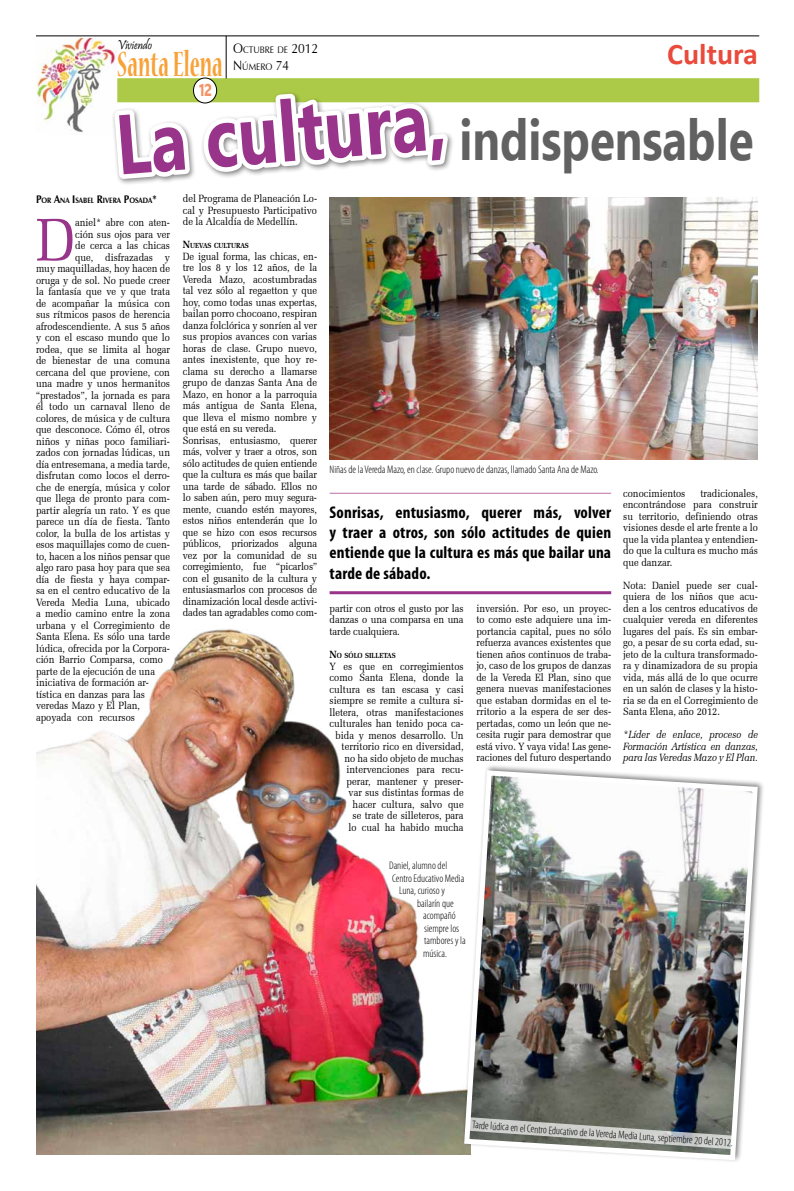
<style>
.page{position:relative;width:794px;height:1191px;background:#fff}
.page>*{position:absolute;margin:0;border:0;box-sizing:border-box;transform-origin:0 0}
.t1{font:700 84.4px "Ebrima";color:#983489;scale:.8 1}
.t2{font:60.7px "Zapf Elliptical 711 BT";color:#983489;scale:.9 1}
.t3{font:700 57.2px "Ebrima";color:#616161;scale:.8 1}
.t4{font:700 condensed 39px "Nueva Std";color:#f8a138;scale:.67 1}
.t5{font:700 30px "Calibri";color:#e94a3c}
.t6{font:26.2px "Lily UPC Bold";color:#f69263;scale:.57 1}
.t7{font:700 condensed 17px/20.4px "Myriad Pro";letter-spacing:.01em;color:#000;text-align:justify}
.t8{font:13.5px "Pristina";color:#000;scale:.9 1}
.t9{font:300 condensed 11px "Myriad Pro";color:#000}
.t10{font:10.5px/11.5px "Zapf Elliptical 711 BT";color:#000;text-align:justify;scale:.9 1}
.t11{font:italic 10.5px/11.5px "Zapf Elliptical 711 BT";color:#000;text-align:justify;scale:.9 1}
.t12{font:9.4px/16.2px "Zapf Humanist 601 BT";color:#000;scale:.9 1}
.t13{font:700 7.7px "Zapf Humanist 601 BT";color:#000;scale:.9 1}
.t14{font:700 7.3px "Zapf Elliptical 711 BT";color:#000;scale:.9 1}
.s1{font-size:13.5px}
.s2{font-size:11px}
.s3{font-size:10.5px}
</style>
<div class="page">
<img style="left:36px;top:38px;width:80px;height:95px">
<div style="left:117px;top:78px;width:642px;height:24px;background:#acca47"></div>
<hr style="left:36px;top:36px;width:723px;height:1px;background:#000">
<hr style="left:226px;top:36px;width:1px;height:42px;background:#000">
<div style="left:193px;top:78px;width:24px;height:25px;background:#fff;border-radius:50%"></div>
<div style="left:193px;top:78px;width:24px;height:25px;border:1px solid #000;border-radius:50%"></div>
<div style="left:111px;top:90px;width:344px;height:96px;background:#fff"></div>
<svg style="left:109px;top:88px;width:345px;height:96px"></svg>
<img style="left:329px;top:197px;width:429px;height:262px">
<img style="left:36px;top:629px;width:425px;height:526px">
<img style="left:461px;top:767px;width:299px;height:394px">
<hr style="left:329px;top:591px;width:282px;height:3px;background:#983489">
<hr style="left:329px;top:493px;width:282px;height:1px;background:#bc70a9">
<svg style="left:468px;top:1117px;width:266px;height:32px"></svg>
<p class="t8" style="left:117px;top:38px;width:40px">Viviendo</p>
<h3 class="t4" style="left:117px;top:46px;width:159px">Santa Elena</h3>
<h3 class="t6" style="left:198px;top:73px;width:25px">12</h3>
<p class="t12" style="left:233px;top:42px;width:96px"><span class="s1">O</span>CTUBRE DE <span class="s1">2012<br>N</span>ÚMERO <span class="s1">74</span></p>
<h1 class="t1" style="left:110px;top:84px;width:415px;rotate:-5deg">La cultura,</h1>
<h3 class="t5" style="left:667px;top:35px;width:92px">Cultura</h3>
<h3 class="t3" style="left:459px;top:97px;width:369px">indispensable</h3>
<p class="t13" style="left:36px;top:195px;width:136px"><span class="s2">P</span>OR <span class="s2">A</span>NA <span class="s2">I</span> SABEL <span class="s2">R</span>IVERA <span class="s2">P</span>OSADA<span class="s2">*</span></p>
<h2 class="t2" style="left:36px;top:204px;width:45px">D</h2>
<p class="t10" style="left:75px;top:217px;width:107px">aniel* abre con aten-</p>
<p class="t10" style="left:75px;top:228px;width:107px">ción sus ojos para ver</p>
<p class="t10" style="left:75px;top:240px;width:107px">de cerca a las chicas</p>
<p class="t10" style="left:75px;top:251px;width:107px">que, disfrazadas y</p>
<p class="t10" style="left:36px;top:263px;width:150px">muy maquilladas, hoy hacen de</p>
<p class="t10" style="left:36px;top:274px;width:150px">oruga y de sol. No puede creer</p>
<p class="t10" style="left:36px;top:286px;width:150px">la fantasía que ve y que trata</p>
<p class="t10" style="left:36px;top:297px;width:150px">de acompañar la música con</p>
<p class="t10" style="left:36px;top:309px;width:150px">sus rítmicos pasos de herencia</p>
<p class="t10" style="left:36px;top:320px;width:150px">afrodescendiente. A sus 5 años</p>
<p class="t10" style="left:36px;top:332px;width:150px">y con el escaso mundo que lo</p>
<p class="t10" style="left:36px;top:343px;width:150px">rodea, que se limita al hogar</p>
<p class="t10" style="left:36px;top:355px;width:150px">de bienestar de una comuna</p>
<p class="t10" style="left:36px;top:366px;width:150px">cercana del que proviene, con</p>
<p class="t10" style="left:36px;top:378px;width:150px">una madre y unos hermanitos</p>
<p class="t10" style="left:36px;top:389px;width:150px">“prestados”, la jornada es para</p>
<p class="t10" style="left:36px;top:401px;width:150px">él todo un carnaval lleno de</p>
<p class="t10" style="left:36px;top:412px;width:150px">colores, de música y de cultura</p>
<p class="t10" style="left:36px;top:424px;width:150px">que desconoce. Cómo él, otros</p>
<p class="t10" style="left:36px;top:435px;width:150px">niños y niñas poco familiari-</p>
<p class="t10" style="left:36px;top:447px;width:150px">zados con jornadas lúdicas, un</p>
<p class="t10" style="left:36px;top:458px;width:150px">día entresemana, a media tarde,</p>
<p class="t10" style="left:36px;top:470px;width:150px">disfrutan como locos el derro-</p>
<p class="t10" style="left:36px;top:481px;width:150px">che de energía, música y color</p>
<p class="t10" style="left:36px;top:492px;width:150px">que llega de pronto para com-</p>
<p class="t10" style="left:36px;top:504px;width:150px">partir alegría un rato. Y es que</p>
<p class="t10" style="left:36px;top:515px;width:150px">parece un día de fiesta. Tanto</p>
<p class="t10" style="left:36px;top:527px;width:150px">color, la bulla de los artistas y</p>
<p class="t10" style="left:36px;top:538px;width:150px">esos maquillajes como de cuen-</p>
<p class="t10" style="left:36px;top:550px;width:150px">to, hacen a los niños pensar que</p>
<p class="t10" style="left:36px;top:561px;width:150px">algo raro pasa hoy para que sea</p>
<p class="t10" style="left:36px;top:573px;width:150px">día de fiesta y haya compar-</p>
<p class="t10" style="left:36px;top:584px;width:150px">sa en el centro educativo de la</p>
<p class="t10" style="left:36px;top:596px;width:150px">Vereda Media Luna, ubicado</p>
<p class="t10" style="left:36px;top:607px;width:150px">a medio camino entre la zona</p>
<p class="t10" style="left:36px;top:619px;width:150px">urbana y el Corregimiento de</p>
<p class="t10" style="left:36px;top:630px;width:150px">Santa Elena. Es sólo una tarde</p>
<p class="t10" style="left:36px;top:642px;width:150px">lúdica, ofrecida por la Corpora-</p>
<p class="t10" style="left:36px;top:653px;width:143px">ción Barrio Comparsa, como</p>
<p class="t10" style="left:36px;top:665px;width:134px">parte de la ejecución de una</p>
<p class="t10" style="left:36px;top:676px;width:127px">iniciativa de formación ar-</p>
<p class="t10" style="left:36px;top:688px;width:123px">tística en danzas para las</p>
<p class="t10" style="left:36px;top:699px;width:117px">veredas Mazo y El Plan,</p>
<p class="t10" style="left:36px;top:711px;width:111px">apoyada con recursos</p>
<p class="t10" style="left:183px;top:193px;width:151px">del Programa de Planeación Lo&shy;cal y Presupuesto Participativo de la Alcaldía de Medellín.</p>
<p class="t14" style="left:183px;top:241px;width:74px"><span class="s3">N</span>UEVAS CULTURAS</p>
<p class="t10" style="left:183px;top:250px;width:151px;text-align:left">De igual forma, las chicas, en&shy;tre los 8 y los 12 años, de la<br>Vereda Mazo, acostumbradas tal vez sólo al regaetton y que hoy, como todas unas expertas, bailan porro chocoano, respiran danza folclórica y sonríen al ver sus propios avances con varias horas de clase. Grupo nuevo, antes inexistente, que hoy re&shy;clama su derecho a llamarse grupo de danzas Santa Ana de<br>Mazo, en honor a la parroquia más antigua de Santa Elena, que lleva el mismo nombre y que está en su vereda.<br>Sonrisas, entusiasmo, querer más, volver y traer a otros, son sólo actitudes de quien entiende que la cultura es más que bailar una tarde de sábado. Ellos no lo saben aún, pero muy segura&shy;mente, cuando estén mayores, estos niños entenderán que lo que se hizo con esos recursos públicos, priorizados alguna vez por la comunidad de su corregimiento, fue “picarlos” con el gusanito de la cultura y entusiasmarlos con procesos de dinamización local desde activi-</p>
<p class="t10" style="left:329px;top:602px;width:150px;text-indent:-147px">dades tan agradables como com- partir con otros el gusto por las danzas o una comparsa en una tarde cualquiera.</p>
<p class="t14" style="left:329px;top:651px;width:74px"><span class="s3">N</span>O SÓLO SILLETAS</p>
<p class="t10" style="left:329px;top:660px;width:150px;text-align:right">Y es que en corregimientos como Santa Elena, donde la cultura es tan escasa y casi siempre se remite a cultura si&shy;lletera, otras manifestaciones culturales han tenido poca ca&shy;bida y menos desarrollo. Un territorio rico en diversidad, no ha sido objeto de muchas intervenciones para recu&shy;perar, mantener y preser-<br>var sus distintas formas de hacer cultura, salvo que<br>se trate de silleteros, para<br>lo cual ha habido mucha</p>
<p class="t9" style="left:329px;top:464px;width:271px">Niñas de la Vereda Mazo, en clase. Grupo nuevo de danzas, llamado Santa Ana de Mazo.</p>
<h3 class="t7" style="left:329px;top:501px;width:283px">Sonrisas, entusiasmo, querer más, volver y traer a otros, son sólo actitudes de quien entiende que la cultura es más que bailar una tarde de sábado.</h3>
<p class="t10" style="left:476px;top:602px;width:151px">inversión. Por eso, un proyec&shy;to como este adquiere una im&shy;portancia capital, pues no sólo refuerza avances existentes que tienen años continuos de traba&shy;jo, caso de los grupos de danzas de la Vereda El Plan, sino que genera nuevas manifestaciones que estaban dormidas en el te&shy;rritorio a la espera de ser des&shy;pertadas, como un león que ne&shy;cesita rugir para demostrar que está vivo. Y vaya vida! Las gene&shy;raciones del futuro despertando</p>
<p class="t10" style="left:623px;top:487px;width:151px;text-indent:77px">tradicionales, encontrándose para construir su territorio, definiendo otras visiones desde el arte frente a lo que la vida plantea y entendien&shy;do que la cultura es mucho más que danzar.</p>
<p class="t10" style="left:623px;top:579px;width:151px">Nota: Daniel puede ser cual&shy;quiera de los niños que acu&shy;den a los centros educativos de cualquier vereda en diferentes lugares del país. Es sin embar&shy;go, a pesar de su corta edad, su&shy;jeto de la cultura transformado&shy;ra y dinamizadora de su propia vida, más allá de lo que ocurre en un salón de clases y la histo&shy;ria se da en el Corregimiento de Santa Elena, año 2012.</p>
<p class="t11" style="left:623px;top:729px;width:151px">*Líder de enlace, proceso de Formación Artística en danzas, para las Veredas Mazo y El Plan.</p>
<p class="t10" style="left:623px;top:487px;width:71px">conocimientos</p>
<p class="t9" style="left:389px;top:860px;width:60px">Daniel, alumno del</p>
<p class="t9" style="left:392px;top:872px;width:74px">Centro Educativo Media</p>
<p class="t9" style="left:399px;top:885px;width:47px">Luna, curioso y</p>
<p class="t9" style="left:417px;top:897px;width:38px">bailarín que</p>
<p class="t9" style="left:423px;top:910px;width:34px">acompañó</p>
<p class="t9" style="left:424px;top:922px;width:37px">siempre los</p>
<p class="t9" style="left:424px;top:935px;width:43px">tambores y la</p>
<p class="t9" style="left:423px;top:947px;width:25px">música.</p>
<p class="t9" style="left:473px;top:1118px;width:262px;rotate:4deg">Tarde lúdica en el Centro Educativo de la Vereda Media Luna, septiembre 20 del 2012.</p>
</div>
